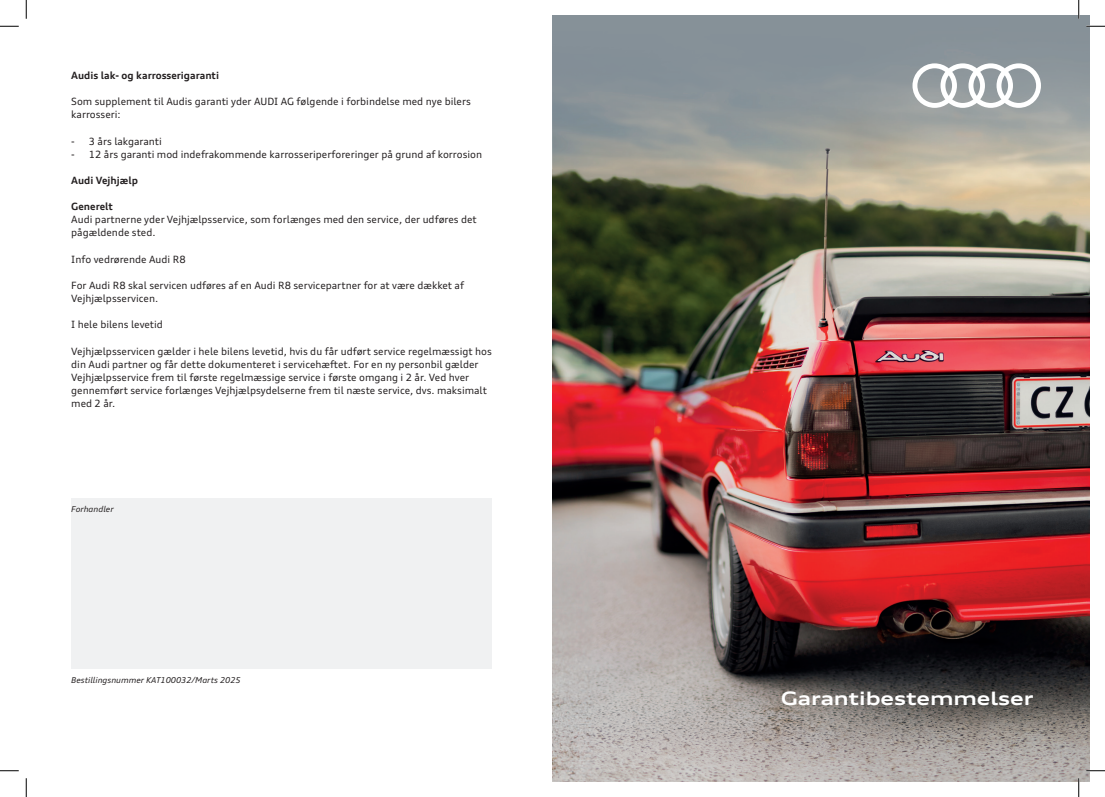
<style>
.page{position:relative;width:1105px;height:797px;background:#fff}
.page>*{position:absolute;margin:0;border:0;box-sizing:border-box;transform-origin:0 0}
.t1{font:700 expanded 18.5px "Audi Type";color:#fff}
.t2{font:10px/13.1px "Audi Type";color:#231f20}
.t3{font:700 10px "Audi Type";color:#231f20}
.t4{font:italic 8.12px "Audi Type";color:#231f20}
</style>
<div class="page">
<div style="left:71px;top:498px;width:421px;height:170px;background:#f0f1f2"></div>
<img style="left:553px;top:16px;width:536px;height:765px">
<svg style="left:552px;top:16px;width:1px;height:152px"></svg>
<svg style="left:912px;top:63px;width:129px;height:45px"></svg>
<svg style="left:0;top:25px;width:19px;height:2px"></svg>
<svg style="left:1086px;top:25px;width:19px;height:2px"></svg>
<svg style="left:0;top:770px;width:19px;height:1px"></svg>
<svg style="left:1086px;top:770px;width:19px;height:1px"></svg>
<svg style="left:25px;top:0;width:2px;height:19px"></svg>
<svg style="left:25px;top:778px;width:2px;height:19px"></svg>
<svg style="left:1078px;top:0;width:1px;height:19px"></svg>
<svg style="left:1078px;top:778px;width:1px;height:19px"></svg>
<p class="t3" style="left:71px;top:69px;width:149px">Audis lak- og karrosserigaranti</p>
<p class="t2" style="left:71px;top:95px;width:401px">Som supplement til Audis garanti yder AUDI AG følgende i forbindelse med nye bilers karrosseri:</p>
<p class="t2" style="left:71px;top:134px;width:92px">- 3 års lakgaranti</p>
<p class="t2" style="left:71px;top:147px;width:412px">- 12 års garanti mod indefrakommende karrosseriperforeringer på grund af korrosion</p>
<p class="t3" style="left:71px;top:174px;width:68px">Audi Vejhjælp</p>
<p class="t3" style="left:71px;top:200px;width:43px">Generelt</p>
<p class="t2" style="left:71px;top:213px;width:407px">Audi partnerne yder Vejhjælpsservice, som forlænges med den service, der udføres det pågældende sted.</p>
<p class="t2" style="left:71px;top:252px;width:116px">Info vedrørende Audi R8</p>
<p class="t2" style="left:71px;top:279px;width:394px">For Audi R8 skal servicen udføres af en Audi R8 servicepartner for at være dækket af<br>Vejhjælpsservicen.</p>
<p class="t2" style="left:71px;top:318px;width:93px">I hele bilens levetid</p>
<p class="t2" style="left:71px;top:344px;width:422px">Vejhjælpsservicen gælder i hele bilens levetid, hvis du får udført service regelmæssigt hos din Audi partner og får dette dokumenteret i servicehæftet. For en ny personbil gælder Vejhjælpsservice frem til første regelmæssige service i første omgang i 2 år. Ved hver gennemført service forlænges Vejhjælpsydelserne frem til næste service, dvs. maksimalt med 2 år.</p>
<p class="t4" style="left:71px;top:504px;width:44px">Forhandler</p>
<p class="t4" style="left:71px;top:675px;width:171px">Bestillingsnummer KAT100032/Marts 2025</p>
<h1 class="t1" style="left:781px;top:685px;width:254px">Garantibestemmelser</h1>
</div>
